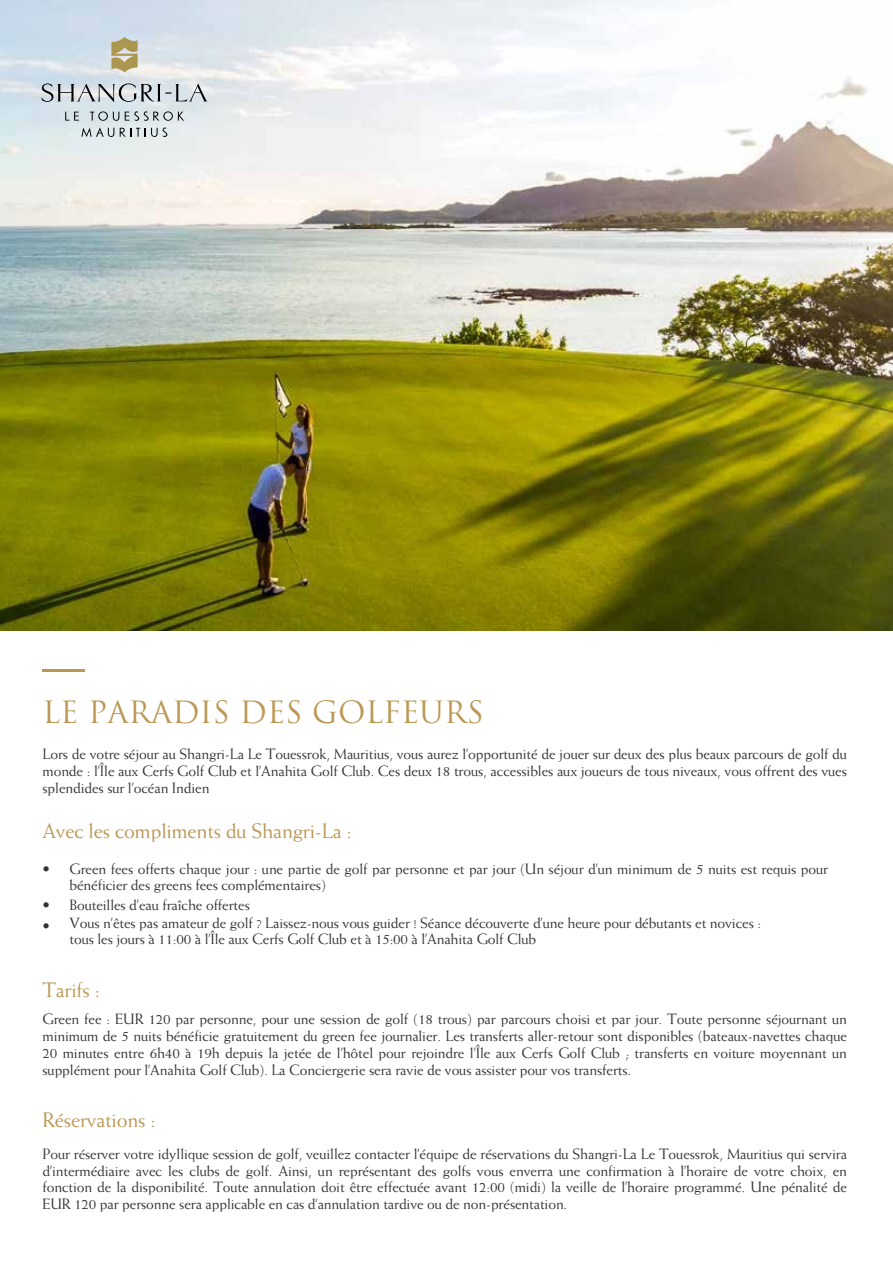
<style>
.page{position:relative;width:893px;height:1264px;background:#fff}
.page>*{position:absolute;margin:0;border:0;box-sizing:border-box;transform-origin:0 0}
.t1{font:30px "Trajan Pro";color:#bb9753}
.t2{font:21px "Weiss Std";letter-spacing:-.01em;color:#bb9753}
.t3{font:15px/16.8px "Weiss Std";letter-spacing:-.01em;color:#333;text-align:justify}
</style>
<div class="page">
<img style="left:0;top:0;width:892px;height:631px">
<hr style="left:42px;top:669px;width:43px;height:3px;background:#bb9753">
<svg style="left:65px;top:112px;width:14px;height:9px"></svg>
<svg style="left:90px;top:111px;width:29px;height:10px"></svg>
<svg style="left:125px;top:111px;width:59px;height:10px"></svg>
<svg style="left:81px;top:127px;width:33px;height:10px"></svg>
<svg style="left:120px;top:127px;width:47px;height:10px"></svg>
<svg style="left:41px;top:83px;width:166px;height:19px"></svg>
<svg style="left:111px;top:37px;width:27px;height:35px"></svg>
<p class="t1" style="left:42px;top:700px;width:443px">LE PARADIS DES GOLFEURS</p>
<p class="t3" style="left:42px;top:747px;width:806px">Lors de votre séjour au Shangri-La Le Touessrok, Mauritius, vous aurez l’opportunité de jouer sur deux des plus beaux parcours de golf du monde : l’Île aux Cerfs Golf Club et l’Anahita Golf Club. Ces deux 18 trous, accessibles aux joueurs de tous niveaux, vous offrent des vues splendides sur l’océan Indien</p>
<p class="t2" style="left:42px;top:822px;width:311px">Avec les compliments du Shangri-La :</p>
<p class="t3" style="left:42px;top:862px;width:9px">•</p>
<p class="t3" style="left:42px;top:898px;width:9px">•</p>
<p class="t3" style="left:42px;top:919px;width:9px">•</p>
<p class="t3" style="left:69px;top:862px;width:760px">Green fees offerts chaque jour : une partie de golf par personne et par jour (Un séjour d’un minimum de 5 nuits est requis pour bénéficier des greens fees complémentaires)</p>
<p class="t3" style="left:69px;top:898px;width:182px">Bouteilles d’eau fraîche offertes</p>
<p class="t3" style="left:69px;top:916px;width:693px">Vous n’êtes pas amateur de golf ? Laissez-nous vous guider ! Séance découverte d’une heure pour débutants et novices :</p>
<p class="t3" style="left:69px;top:932px;width:468px">tous les jours à 11:00 à l’Île aux Cerfs Golf Club et à 15:00 à l’Anahita Golf Club</p>
<p class="t2" style="left:42px;top:981px;width:59px">Tarifs :</p>
<p class="t3" style="left:42px;top:1012px;width:806px">Green fee : EUR 120 par personne, pour une session de golf (18 trous) par parcours choisi et par jour. Toute personne séjournant un minimum de 5 nuits bénéficie gratuitement du green fee journalier. Les transferts aller-retour sont disponibles (bateaux-navettes chaque 20 minutes entre 6h40 à 19h depuis la jetée de l’hôtel pour rejoindre l’Île aux Cerfs Golf Club ; transferts en voiture moyennant un supplément pour l’Anahita Golf Club). La Conciergerie sera ravie de vous assister pour vos transferts.</p>
<p class="t2" style="left:42px;top:1112px;width:115px">Réservations :</p>
<p class="t3" style="left:42px;top:1146px;width:806px">Pour réserver votre idyllique session de golf, veuillez contacter l’équipe de réservations du Shangri-La Le Touessrok, Mauritius qui servira d’intermédiaire avec les clubs de golf. Ainsi, un représentant des golfs vous enverra une confirmation à l’horaire de votre choix, en fonction de la disponibilité. Toute annulation doit être effectuée avant 12:00 (midi) la veille de l’horaire programmé. Une pénalité de EUR 120 par personne sera applicable en cas d’annulation tardive ou de non-présentation.</p>
</div>
